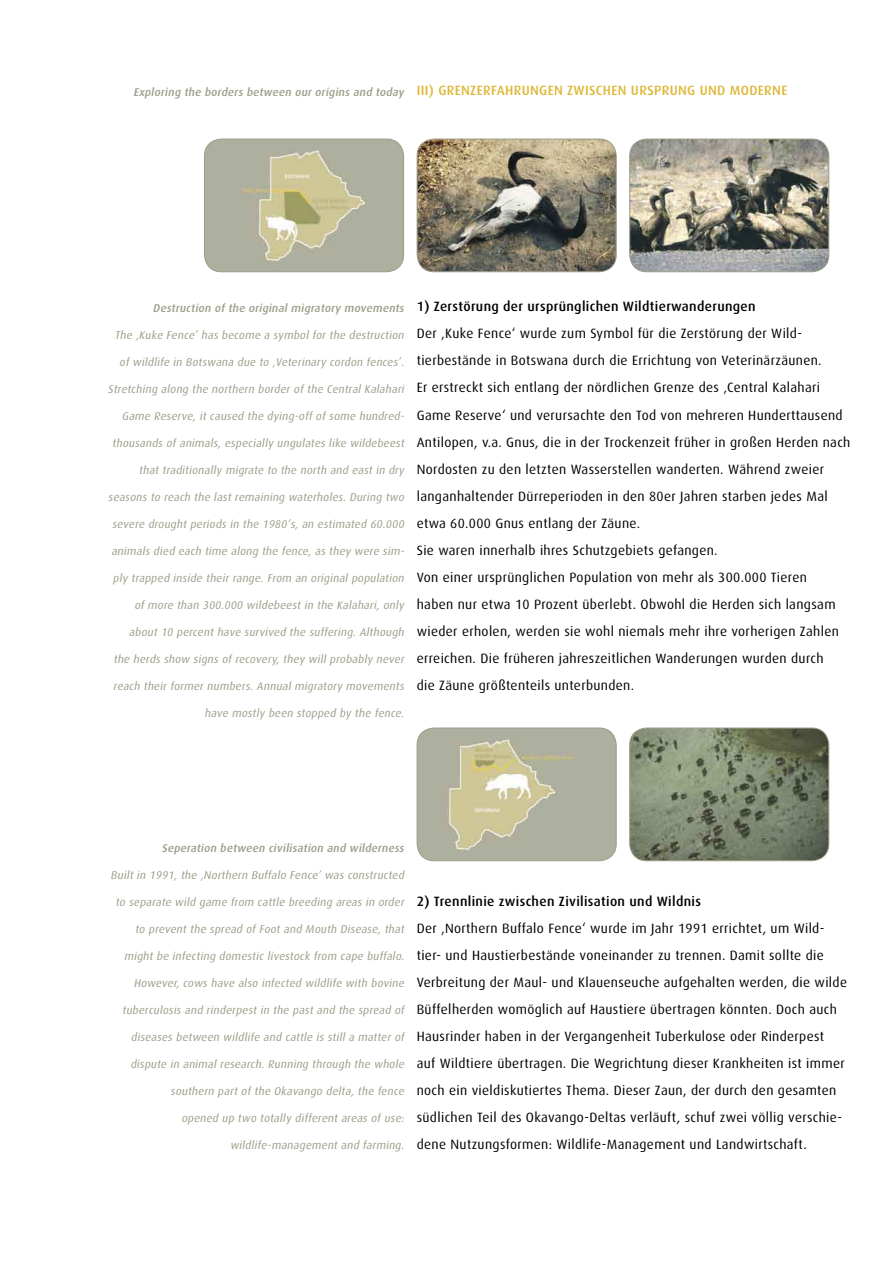
<style>
.page{position:relative;width:893px;height:1263px;background:#fff}
.page>*{position:absolute;margin:0;border:0;box-sizing:border-box;transform-origin:0 0}
.t1{font:13.5px/27px "Dax";letter-spacing:.025em;color:#000}
.t2{font:500 13.5px "Dax";letter-spacing:.025em;color:#000}
.t3{font:500 13.5px "Dax";letter-spacing:.025em;color:#deb839}
.t4{font:italic 11.25px "Dax";color:#9e9c88}
.t5{font:italic 500 11.25px "Dax";color:#9e9c88}
</style>
<div class="page">
<svg style="left:629px;top:138px;width:201px;height:134px;background:#959387"></svg>
<img style="left:416px;top:138px;width:201px;height:134px">
<svg style="left:204px;top:138px;width:200px;height:134px;background:#b6b69e"></svg>
<svg style="left:416px;top:727px;width:201px;height:134px;background:#b9b8a1"></svg>
<svg style="left:629px;top:727px;width:201px;height:134px;background:#7a826b"></svg>
<p class="t5" style="left:133px;top:85px;width:274px">Exploring the borders between our origins and today</p>
<p class="t3" style="left:417px;top:83px;width:372px">III) GRENZERFAHRUNGEN ZWISCHEN URSPRUNG UND MODERNE</p>
<p class="t5" style="left:153px;top:301px;width:255px">Destruction of the original migratory movements</p>
<p class="t4" style="left:115px;top:328px;width:293px">The ‚Kuke Fence’ has become a symbol for the destruction</p>
<p class="t4" style="left:119px;top:355px;width:288px">of wildlife in Botswana due to ‚Veterinary cordon fences’.</p>
<p class="t4" style="left:108px;top:382px;width:300px">Stretching along the northern border of the Central Kalahari</p>
<p class="t4" style="left:122px;top:409px;width:286px">Game Reserve, it caused the dying-off of some hundred-</p>
<p class="t4" style="left:112px;top:436px;width:295px">thousands of animals, especially ungulates like wildebeest</p>
<p class="t4" style="left:139px;top:463px;width:269px">that traditionally migrate to the north and east in dry</p>
<p class="t4" style="left:108px;top:490px;width:299px">seasons to reach the last remaining waterholes. During two</p>
<p class="t4" style="left:112px;top:517px;width:296px">severe drought periods in the 1980’s, an estimated 60.000</p>
<p class="t4" style="left:111px;top:544px;width:296px">animals died each time along the fence, as they were sim-</p>
<p class="t4" style="left:113px;top:571px;width:295px">ply trapped inside their range. From an original population</p>
<p class="t4" style="left:134px;top:598px;width:273px">of more than 300.000 wildebeest in the Kalahari, only</p>
<p class="t4" style="left:129px;top:625px;width:279px">about 10 percent have survived the suffering. Although</p>
<p class="t4" style="left:113px;top:652px;width:294px">the herds show signs of recovery, they will probably never</p>
<p class="t4" style="left:113px;top:679px;width:294px">reach their former numbers. Annual migratory movements</p>
<p class="t4" style="left:204px;top:706px;width:203px">have mostly been stopped by the fence.</p>
<p class="t2" style="left:417px;top:299px;width:340px">1) Zerstörung der ursprünglichen Wildtierwanderungen</p>
<p class="t1" style="left:417px;top:320px;width:435px">Der ‚Kuke Fence‘ wurde zum Symbol für die Zerstörung der Wild&shy;tierbestände in Botswana durch die Errichtung von Veterinärzäunen.<br>Er erstreckt sich entlang der nördlichen Grenze des ‚Central Kalahari Game Reserve‘ und verursachte den Tod von mehreren Hunderttausend Antilopen, v.a. Gnus, die in der Trockenzeit früher in großen Herden nach Nordosten zu den letzten Wasserstellen wanderten. Während zweier langanhaltender Dürreperioden in den 80er Jahren starben jedes Mal etwa 60.000 Gnus entlang der Zäune.<br>Sie waren innerhalb ihres Schutzgebiets gefangen.<br>Von einer ursprünglichen Population von mehr als 300.000 Tieren<br>haben nur etwa 10 Prozent überlebt. Obwohl die Herden sich langsam wieder erholen, werden sie wohl niemals mehr ihre vorherigen Zahlen erreichen. Die früheren jahreszeitlichen Wanderungen wurden durch<br>die Zäune größtenteils unterbunden.</p>
<p class="t5" style="left:162px;top:841px;width:246px">Seperation between civilisation and wilderness</p>
<p class="t4" style="left:111px;top:868px;width:297px">Built in 1991, the ‚Northern Buffalo Fence’ was constructed</p>
<p class="t4" style="left:115px;top:895px;width:292px">to separate wild game from cattle breeding areas in order</p>
<p class="t4" style="left:135px;top:922px;width:272px">to prevent the spread of Foot and Mouth Disease, that</p>
<p class="t4" style="left:124px;top:949px;width:284px">might be infecting domestic livestock from cape buffalo.</p>
<p class="t4" style="left:134px;top:976px;width:274px">However, cows have also infected wildlife with bovine</p>
<p class="t4" style="left:122px;top:1003px;width:286px">tuberculosis and rinderpest in the past and the spread of</p>
<p class="t4" style="left:131px;top:1030px;width:277px">diseases between wildlife and cattle is still a matter of</p>
<p class="t4" style="left:130px;top:1057px;width:277px">dispute in animal research. Running through the whole</p>
<p class="t4" style="left:171px;top:1084px;width:237px">southern part of the Okavango delta, the fence</p>
<p class="t4" style="left:181px;top:1111px;width:226px">opened up two totally different areas of use:</p>
<p class="t4" style="left:230px;top:1138px;width:178px">wildlife-management and farming.</p>
<p class="t2" style="left:417px;top:893px;width:286px">2) Trennlinie zwischen Zivilisation und Wildnis</p>
<p class="t1" style="left:417px;top:914px;width:432px">Der ‚Northern Buffalo Fence‘ wurde im Jahr 1991 errichtet, um Wild&shy;tier- und Haustierbestände voneinander zu trennen. Damit sollte die Verbreitung der Maul- und Klauenseuche aufgehalten werden, die wilde Büffelherden womöglich auf Haustiere übertragen könnten. Doch auch Hausrinder haben in der Vergangenheit Tuberkulose oder Rinderpest<br>auf Wildtiere übertragen. Die Wegrichtung dieser Krankheiten ist immer noch ein vieldiskutiertes Thema. Dieser Zaun, der durch den gesamten südlichen Teil des Okavango-Deltas verläuft, schuf zwei völlig verschie&shy;dene Nutzungsformen: Wildlife-Management und Landwirtschaft.</p>
</div>
